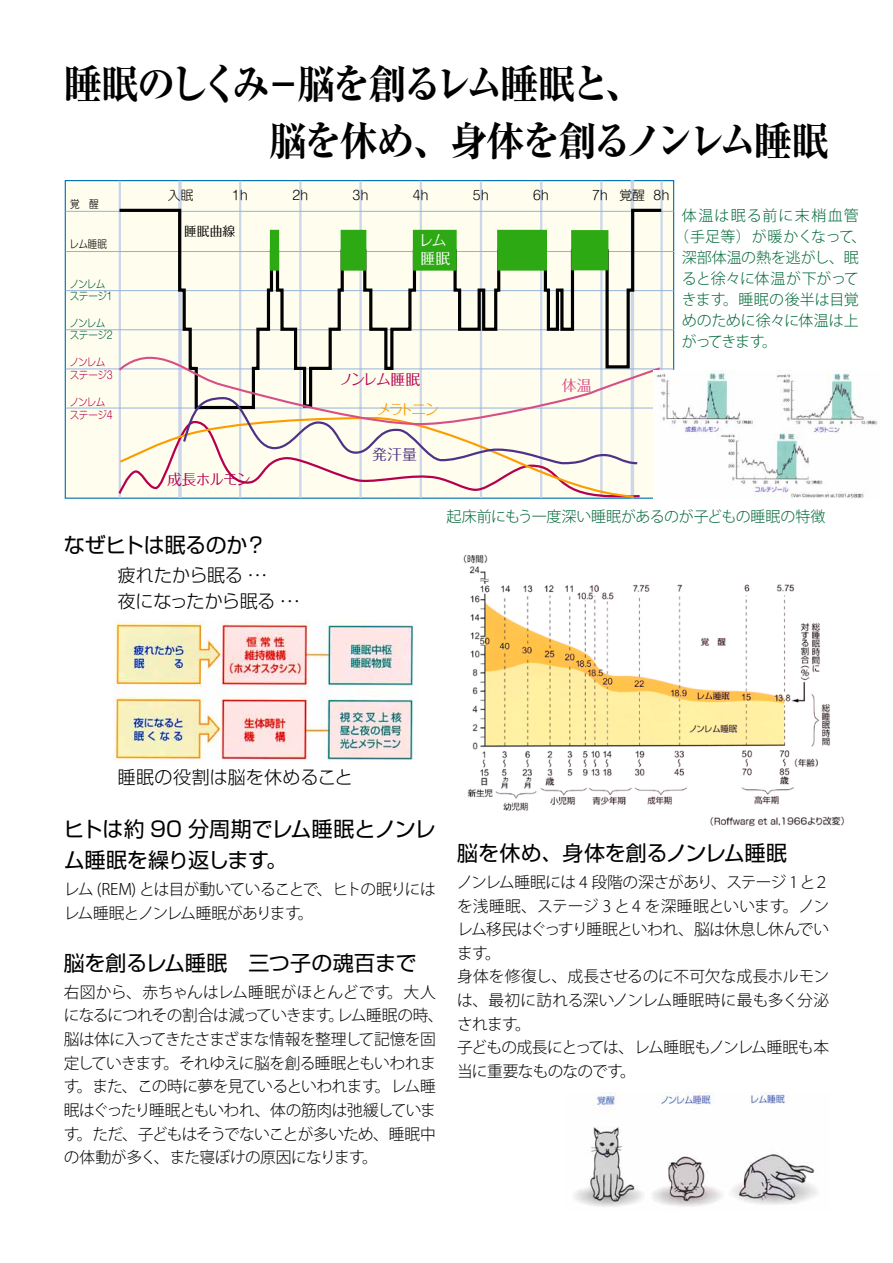
<style>
.page{position:relative;width:893px;height:1263px;background:#fff}
.page>*{position:absolute;margin:0;border:0;box-sizing:border-box;transform-origin:0 0}
.t1{font:700 expanded 40.5px/56.7px "Ryumin Pro";letter-spacing:-.09em;color:#000;scale:.95 1}
.t2{font:21px/31.5px "Shin Go Pro";letter-spacing:-.01em;color:#000}
.t3{font:300 18px/25.2px "Shin Go Pro";color:#000}
.t4{font:300 15.75px/23.7px "Koz Go Pro";letter-spacing:-.045em;color:#000}
.t5{font:300 15px "Koz Go Pro";letter-spacing:-.01em;color:#006838}
.t6{font:300 15px "Koz Go Pro";letter-spacing:-.035em;color:#006838}
.t7{font:300 15px "Koz Go Pro";letter-spacing:.085em;color:#006838}
.t8{font:14.85px "Folk Pro";letter-spacing:-.085em;color:#b4004f}
.t9{font:14.85px "Folk Pro";letter-spacing:-.175em;color:#fb9c00}
.t10{font:14.85px/17.9px "Folk Pro";color:#fff}
.t11{font:14.85px "Folk Pro";color:#4d3387}
.t12{font:14.85px "Folk Pro";color:#d65087}
.t13{font:300 12.75px "Shin M Go Pro";color:#000}
.t14{font:12.75px "Folk Pro";color:#000}
.t15{font:300 10.65px/12.8px "Shin M Go Pro";letter-spacing:-.05em;color:#005c43;scale:.9 1}
.t16{font:300 10.65px/12.8px "Shin M Go Pro";letter-spacing:-.05em;color:#b5004d;scale:.9 1}
.t17{font:300 10.65px "Shin M Go Pro";color:#000;scale:.9 1}
</style>
<div class="page">
<div style="left:65px;top:180px;width:609px;height:319px;background:#fffeee;border:1px solid #0072b6"></div>
<svg style="left:178px;top:181px;width:4px;height:26px"></svg>
<hr style="left:239px;top:181px;width:2px;height:317px;background:#ccd6eb">
<hr style="left:299px;top:181px;width:3px;height:317px;background:#ccd6eb">
<hr style="left:359px;top:181px;width:3px;height:317px;background:#ccd6eb">
<hr style="left:420px;top:181px;width:2px;height:317px;background:#ccd6eb">
<hr style="left:480px;top:181px;width:2px;height:317px;background:#ccd6eb">
<hr style="left:540px;top:181px;width:2px;height:317px;background:#ccd6eb">
<hr style="left:600px;top:181px;width:3px;height:317px;background:#ccd6eb">
<hr style="left:660px;top:181px;width:3px;height:317px;background:#ccd6eb">
<hr style="left:119px;top:181px;width:2px;height:317px;background:#ccd6eb">
<hr style="left:631px;top:180px;width:3px;height:318px;background:#ccd6eb">
<hr style="left:66px;top:251px;width:608px;height:1px;background:#94b3da">
<hr style="left:66px;top:211px;width:608px;height:1px;background:#94b3da">
<hr style="left:66px;top:290px;width:608px;height:1px;background:#94b3da">
<hr style="left:66px;top:329px;width:608px;height:1px;background:#94b3da">
<hr style="left:66px;top:368px;width:608px;height:1px;background:#94b3da">
<hr style="left:66px;top:408px;width:608px;height:1px;background:#94b3da">
<svg style="left:116px;top:207px;width:548px;height:202px"></svg>
<svg style="left:117px;top:356px;width:545px;height:143px"></svg>
<div style="left:270px;top:230px;width:9px;height:41px;background:#2daa13"></div>
<div style="left:341px;top:230px;width:25px;height:41px;background:#2daa13"></div>
<div style="left:413px;top:230px;width:44px;height:41px;background:#2daa13;border:3px solid #2daa13"></div>
<div style="left:497px;top:230px;width:50px;height:41px;background:#2daa13;border:3px solid #2daa13"></div>
<div style="left:571px;top:230px;width:37px;height:40px;background:#2daa13;border:3px solid #2daa13"></div>
<img style="left:574px;top:1093px;width:244px;height:114px">
<img style="left:463px;top:554px;width:381px;height:273px">
<img style="left:113px;top:621px;width:301px;height:139px">
<img style="left:654px;top:370px;width:224px;height:129px">
<h1 class="t1" style="left:269px;top:53px;width:591px;text-indent:-205px">睡眠のしくみ－脳を創るレム睡眠と、<br>脳を休め、身体を創るノンレム睡眠</h1>
<p class="t17" style="left:70px;top:195px;width:33px">覚　醒</p>
<p class="t17" style="left:69px;top:236px;width:43px">レム睡眠</p>
<p class="t15" style="left:70px;top:276px;width:50px">ノンレムステージ1</p>
<p class="t15" style="left:70px;top:315px;width:50px">ノンレムステージ2</p>
<p class="t16" style="left:70px;top:354px;width:50px">ノンレムステージ3</p>
<p class="t16" style="left:70px;top:394px;width:50px">ノンレムステージ4</p>
<p class="t13" style="left:168px;top:185px;width:27px">入眠</p>
<p class="t13" style="left:232px;top:185px;width:18px">1h</p>
<p class="t13" style="left:292px;top:185px;width:18px">2h</p>
<p class="t13" style="left:353px;top:185px;width:18px">3h</p>
<p class="t13" style="left:413px;top:185px;width:18px">4h</p>
<p class="t13" style="left:473px;top:185px;width:18px">5h</p>
<p class="t13" style="left:533px;top:185px;width:18px">6h</p>
<p class="t13" style="left:592px;top:185px;width:79px">7h 覚醒 8h</p>
<p class="t14" style="left:184px;top:220px;width:52px">睡眠曲線</p>
<p class="t8" style="left:167px;top:467px;width:86px">成長ホルモン</p>
<p class="t10" style="left:419px;top:230px;width:33px">レム睡眠</p>
<p class="t8" style="left:339px;top:367px;width:82px">ノンレム睡眠</p>
<p class="t9" style="left:377px;top:397px;width:64px">メラトニン</p>
<p class="t11" style="left:372px;top:442px;width:46px">発汗量</p>
<p class="t12" style="left:562px;top:373px;width:31px">体温</p>
<p class="t7" style="left:682px;top:205px;width:179px">体温は眠る前に末梢血管</p>
<p class="t5" style="left:674px;top:226px;width:194px">（手足等）が暖かくなって、</p>
<p class="t5" style="left:682px;top:247px;width:179px">深部体温の熱を逃がし、眠</p>
<p class="t6" style="left:682px;top:268px;width:179px">ると徐々に体温が下がって</p>
<p class="t5" style="left:682px;top:289px;width:179px">きます。睡眠の後半は目覚</p>
<p class="t5" style="left:682px;top:310px;width:179px">めのために徐々に体温は上</p>
<p class="t5" style="left:682px;top:331px;width:97px">がってきます。</p>
<p class="t5" style="left:446px;top:507px;width:381px">起床前にもう一度深い睡眠があるのが子どもの睡眠の特徴</p>
<h2 class="t2" style="left:64px;top:527px;width:204px">なぜヒトは眠るのか？</h2>
<p class="t3" style="left:118px;top:561px;width:185px">疲れたから眠る･･･<br>夜になったから眠る･･･</p>
<p class="t3" style="left:118px;top:762px;width:237px">睡眠の役割は脳を休めること</p>
<h2 class="t2" style="left:64px;top:811px;width:374px">ヒトは約 90 分周期でレム睡眠とノンレム睡眠を繰り返します。</h2>
<p class="t4" style="left:64px;top:878px;width:374px">レム (REM) とは目が動いていることで、ヒトの眠りにはレム睡眠とノンレム睡眠があります。</p>
<h2 class="t2" style="left:64px;top:944px;width:354px">脳を創るレム睡眠　三つ子の魂百まで</h2>
<p class="t4" style="left:64px;top:980px;width:381px">右図から、赤ちゃんはレム睡眠がほとんどです。大人になるにつれその割合は減っていきます。レム睡眠の時、脳は体に入ってきたさまざまな情報を整理して記憶を固定していきます。それゆえに脳を創る睡眠ともいわれます。また、この時に夢を見ているといわれます。レム睡眠はぐったり睡眠ともいわれ、体の筋肉は弛緩しています。ただ、子どもはそうでないことが多いため、睡眠中の体動が多く、また寝ぼけの原因になります。</p>
<h2 class="t2" style="left:457px;top:835px;width:332px">脳を休め、身体を創るノンレム睡眠</h2>
<p class="t4" style="left:457px;top:870px;width:374px">ノンレム睡眠には 4 段階の深さがあり、ステージ 1と２を浅睡眠、ステージ 3 と 4 を深睡眠といいます。ノンレム移民はぐっすり睡眠といわれ、脳は休息し休んでいます。<br>身体を修復し、成長させるのに不可欠な成長ホルモンは、最初に訪れる深いノンレム睡眠時に最も多く分泌されます。<br>子どもの成長にとっては、レム睡眠もノンレム睡眠も本当に重要なものなのです。</p>
</div>
